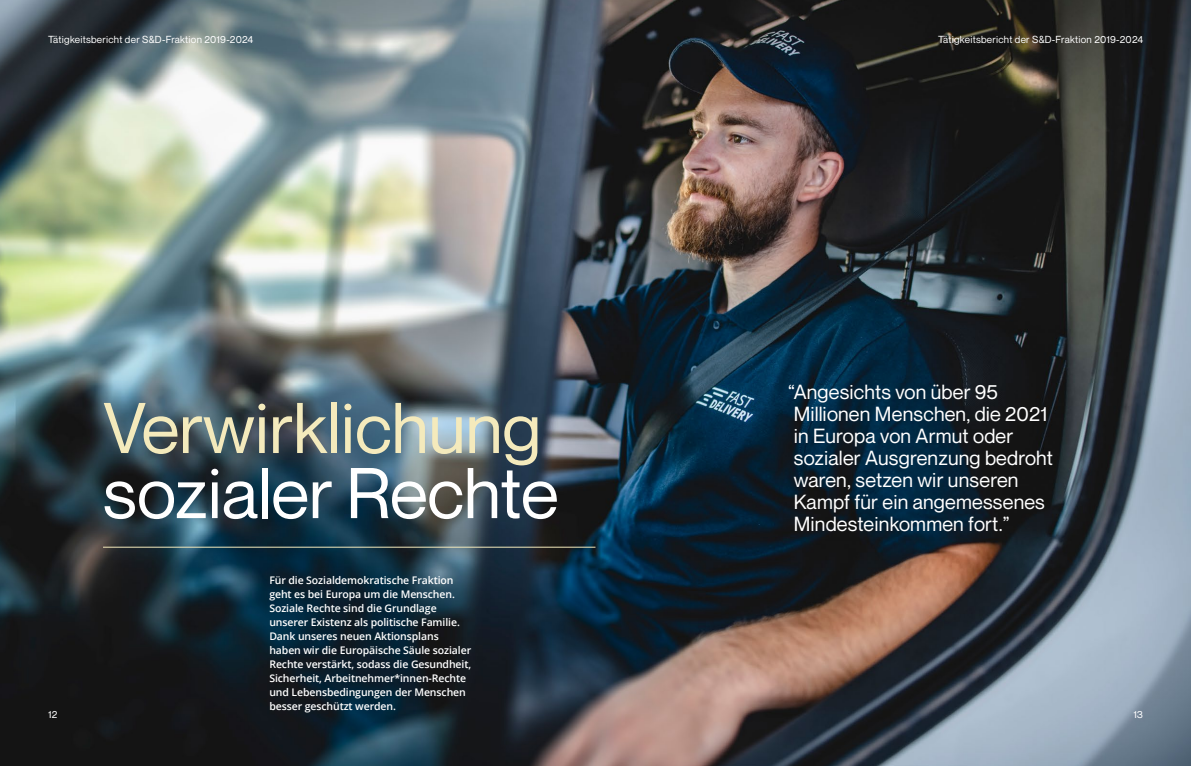
<style>
.page{position:relative;width:1191px;height:766px;background:#fff}
.page>*{position:absolute;margin:0;border:0;box-sizing:border-box;transform-origin:0 0}
.t1{font:70px "Neue Montreal";color:#f4eabc}
.t2{font:70px "Neue Montreal";color:#fff}
.t3{font:20px/22px "Neue Montreal";letter-spacing:.01em;color:#fff}
.t4{font:600 10.5px/14px "Open Sans";letter-spacing:-.01em;color:#fff}
.t5{font:10px "Neue Montreal";letter-spacing:.025em;color:#fff}
</style>
<div class="page">
<img style="left:0;top:0;width:1191px;height:765px">
<hr style="left:103px;top:546px;width:492px;height:1px;background:#f4eabc">
<p class="t5" style="left:48px;top:33px;width:207px">Tätigkeitsbericht der S&amp;D-Fraktion 2019-2024</p>
<p class="t5" style="left:938px;top:33px;width:207px">Tätigkeitsbericht der S&amp;D-Fraktion 2019-2024</p>
<h1 class="t1" style="left:103px;top:385px;width:440px">Verwirklichung</h1>
<h1 class="t2" style="left:103px;top:450px;width:457px">sozialer Rechte</h1>
<h2 class="t3" style="left:788px;top:380px;width:266px">“Angesichts von über 95<br>Millionen Menschen, die 2021 in Europa von Armut oder sozialer Ausgrenzung bedroht waren, setzen wir unseren<br>Kampf für ein angemessenes<br>Mindesteinkommen fort.”</h2>
<p class="t4" style="left:269px;top:572px;width:203px">Für die Sozialdemokratische Fraktion geht es bei Europa um die Menschen.<br>Soziale Rechte sind die Grundlage unserer Existenz als politische Familie.<br>Dank unseres neuen Aktionsplans haben wir die Europäische Säule sozialer Rechte verstärkt, sodass die Gesundheit, Sicherheit, Arbeitnehmer*innen-Rechte und Lebensbedingungen der Menschen besser geschützt werden.</p>
<p class="t5" style="left:48px;top:708px;width:11px">12</p>
<p class="t5" style="left:1133px;top:708px;width:11px">13</p>
</div>
